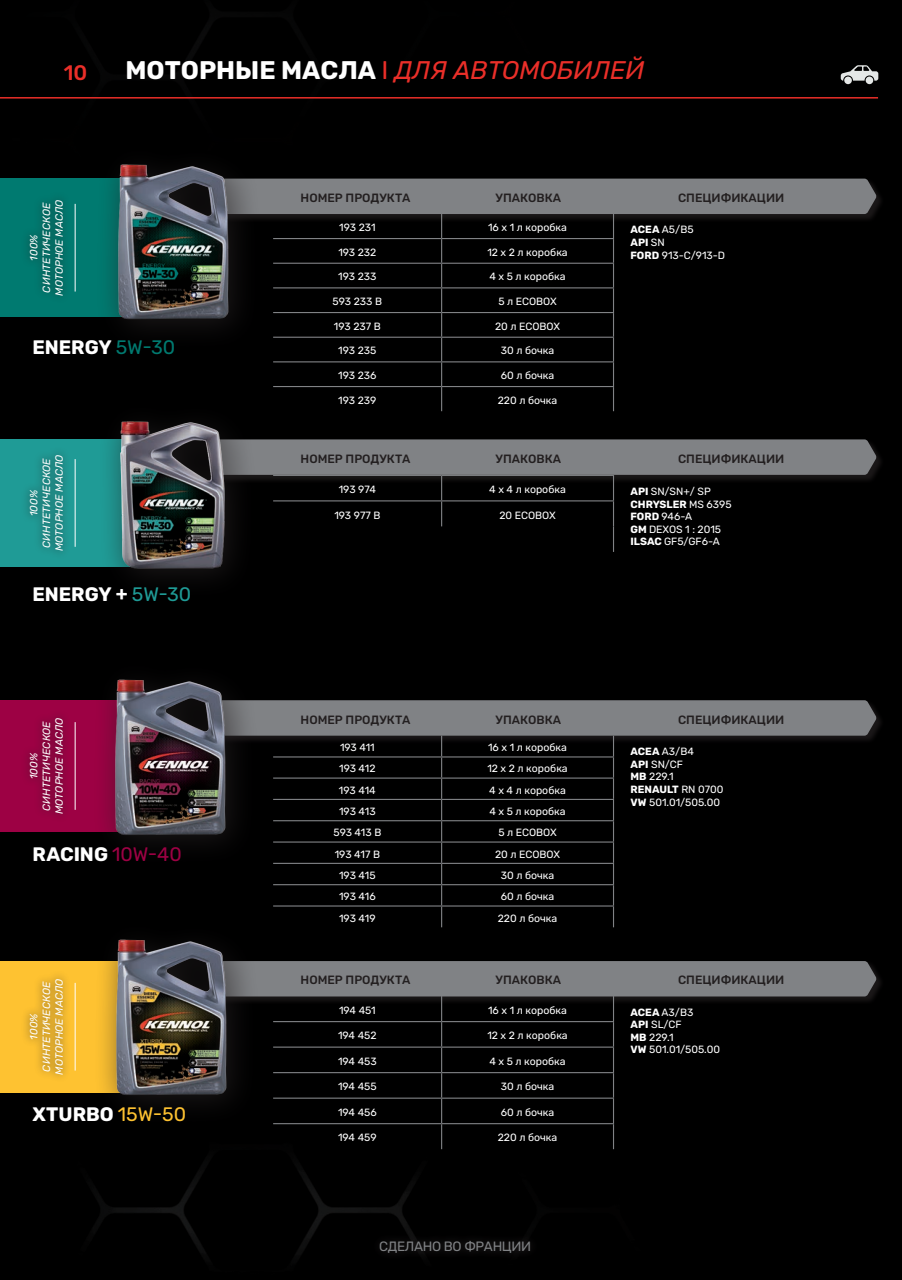
<style>
.page{position:relative;width:902px;height:1280px;background:#fff}
.page>*{position:absolute;margin:0;border:0;box-sizing:border-box;transform-origin:0 0}
.t1{font:italic 25.5px "Rubik";color:#ea2f29}
.t2{font:500 21px "Rubik";color:#ea2f29}
.t3{font:700 19.5px "Rubik";color:#fff}
.t4{font:13.5px "Rubik";letter-spacing:-.025em;color:#808285}
.t5{font:500 12px "Rubik";color:#231f20}
.t6{font:10.5px/12.6px "Rubik";color:#fff}
.t7{font:italic 10.5px/12.6px "Rubik";letter-spacing:.01em;color:#fff;text-align:center}
.t8{font:700 10.5px/12.6px "Rubik";color:#fff}
.s1{font-weight:700;font-style:normal;color:#fff}
.s2{font-style:normal}
.s3{font-weight:400;color:#007a70}
.s4{font-weight:400;color:#1f9b96}
.s5{font-weight:400;color:#9d0144}
.s6{font-weight:400;color:#fec231}
.s7{font-weight:400}
.s8{font-weight:700}
</style>
<div class="page">
<div style="left:0;top:0;width:901px;height:1280px;background:#000"></div>
<div style="left:371px;top:1232px;width:168px;height:30px;background:#050505"></div>
<div style="left:214px;top:178px;width:670px;height:45px;background:#231f20;opacity:.75"></div>
<div style="left:214px;top:960px;width:670px;height:45px;background:#231f20;opacity:.75"></div>
<div style="left:0;top:179px;width:128px;height:138px;background:#007a70"></div>
<div style="left:0;top:439px;width:131px;height:128px;background:#1f9b96"></div>
<div style="left:0;top:700px;width:118px;height:132px;background:#9d0144"></div>
<div style="left:93px;top:658px;width:166px;height:210px;background:#010101"></div>
<img style="left:93px;top:651px;width:149px;height:191px">
<div style="left:98px;top:399px;width:160px;height:203px;background:#000"></div>
<img style="left:96px;top:385px;width:134px;height:211px">
<div style="left:96px;top:142px;width:165px;height:211px;background:#010101"></div>
<img style="left:96px;top:136px;width:149px;height:191px">
<div style="left:0;top:961px;width:127px;height:131px;background:#fec231"></div>
<div style="left:93px;top:918px;width:166px;height:211px;background:#010001"></div>
<img style="left:94px;top:912px;width:129px;height:191px">
<svg style="left:215px;top:179px;width:661px;height:232px"></svg>
<hr style="left:273px;top:263px;width:168px;height:1px;background:#808285">
<hr style="left:441px;top:263px;width:173px;height:1px;background:#808285">
<svg style="left:215px;top:439px;width:661px;height:113px"></svg>
<svg style="left:215px;top:700px;width:661px;height:227px"></svg>
<svg style="left:215px;top:961px;width:661px;height:188px"></svg>
<div style="left:865px;top:77px;width:8px;height:7px;background:#e5e8e7;border-radius:50%"></div>
<div style="left:844px;top:77px;width:7px;height:7px;background:#e5e8e7;border-radius:50%"></div>
<svg style="left:840px;top:65px;width:38px;height:16px"></svg>
<hr style="left:0;top:97px;width:878px;height:2px;background:#ea2f29">
<div style="left:21px;top:970px;width:51px;height:113px;background:#231f20;opacity:.75"></div>
<hr style="left:75px;top:983px;width:1px;height:87px;background:#fff">
<div style="left:21px;top:709px;width:51px;height:113px;background:#930341"></div>
<hr style="left:75px;top:722px;width:1px;height:88px;background:#fff">
<div style="left:21px;top:446px;width:51px;height:113px;background:#1f918d"></div>
<hr style="left:75px;top:459px;width:1px;height:88px;background:#fff">
<div style="left:21px;top:191px;width:51px;height:113px;background:#02736a"></div>
<hr style="left:75px;top:204px;width:1px;height:88px;background:#fff">
<h2 class="t2" style="left:64px;top:57px;width:25px">10</h2>
<h1 class="t1" style="left:125px;top:52px;width:520px"><span class="s1">МОТОРНЫЕ МАСЛА</span> <span class="s2">I</span> ДЛЯ АВТОМОБИЛЕЙ</h1>
<p class="t7" style="left:28px;top:296px;width:98px;rotate:-90deg">100%<br>СИНТЕТИЧЕСКОЕ<br>МОТОРНОЕ МАСЛО</p>
<h3 class="t3" style="left:32px;top:335px;width:144px">ENERGY <span class="s3">5W-30</span></h3>
<p class="t7" style="left:28px;top:551px;width:98px;rotate:-90deg">100%<br>СИНТЕТИЧЕСКОЕ<br>МОТОРНОЕ МАСЛО</p>
<h3 class="t3" style="left:32px;top:583px;width:160px">ENERGY + <span class="s4">5W-30</span></h3>
<p class="t7" style="left:28px;top:814px;width:98px;rotate:-90deg">100%<br>СИНТЕТИЧЕСКОЕ<br>МОТОРНОЕ МАСЛО</p>
<h3 class="t3" style="left:32px;top:843px;width:151px">RACING <span class="s5">10W-40</span></h3>
<p class="t7" style="left:28px;top:1075px;width:98px;rotate:-90deg">100%<br>СИНТЕТИЧЕСКОЕ<br>МОТОРНОЕ МАСЛО</p>
<h3 class="t3" style="left:32px;top:1102px;width:155px">XTURBO <span class="s6">15W-50</span></h3>
<p class="t5" style="left:300px;top:189px;width:111px">НОМЕР ПРОДУКТА</p>
<p class="t5" style="left:495px;top:189px;width:67px">УПАКОВКА</p>
<p class="t5" style="left:678px;top:189px;width:108px">СПЕЦИФИКАЦИИ</p>
<p class="t6" style="left:339px;top:222px;width:38px">193 231</p>
<p class="t6" style="left:488px;top:222px;width:80px">16 x 1 л коробка</p>
<p class="t8" style="left:630px;top:224px;width:65px">ACEA <span class="s7">A5/B5<br></span>API <span class="s7">SN</span></p>
<p class="t6" style="left:338px;top:246px;width:40px">193 232</p>
<p class="t6" style="left:487px;top:246px;width:82px">12 x 2 л коробка</p>
<p class="t6" style="left:630px;top:249px;width:96px"><span class="s8">FORD</span> 913-C/913-D</p>
<p class="t6" style="left:338px;top:271px;width:40px">193 233</p>
<p class="t6" style="left:489px;top:271px;width:78px">4 x 5 л коробка</p>
<p class="t6" style="left:332px;top:296px;width:51px">593 233 B</p>
<p class="t6" style="left:498px;top:296px;width:60px">5 л ECOBOX</p>
<p class="t6" style="left:334px;top:320px;width:48px">193 237 B</p>
<p class="t6" style="left:495px;top:320px;width:66px">20 л ECOBOX</p>
<p class="t6" style="left:338px;top:345px;width:40px">193 235</p>
<p class="t6" style="left:500px;top:345px;width:55px">30 л бочка</p>
<p class="t6" style="left:338px;top:370px;width:40px">193 236</p>
<p class="t6" style="left:500px;top:370px;width:55px">60 л бочка</p>
<p class="t6" style="left:338px;top:394px;width:40px">193 239</p>
<p class="t6" style="left:497px;top:394px;width:61px">220 л бочка</p>
<p class="t5" style="left:300px;top:450px;width:111px">НОМЕР ПРОДУКТА</p>
<p class="t5" style="left:495px;top:450px;width:67px">УПАКОВКА</p>
<p class="t5" style="left:678px;top:450px;width:108px">СПЕЦИФИКАЦИИ</p>
<p class="t6" style="left:339px;top:484px;width:39px">193 974</p>
<p class="t6" style="left:489px;top:484px;width:78px">4 x 4 л коробка</p>
<p class="t6" style="left:630px;top:485px;width:103px"><span class="s8">API</span> SN/SN+/ SP<br><span class="s8">CHRYSLER</span> MS 6395<br><span class="s8">FORD</span> 946-A<br><span class="s8">GM</span> DEXOS 1 : 2015<br><span class="s8">ILSAC</span> GF5/GF6-A</p>
<p class="t6" style="left:334px;top:509px;width:48px">193 977 B</p>
<p class="t6" style="left:499px;top:509px;width:58px">20 ECOBOX</p>
<p class="t5" style="left:300px;top:710px;width:111px">НОМЕР ПРОДУКТА</p>
<p class="t5" style="left:495px;top:710px;width:67px">УПАКОВКА</p>
<p class="t5" style="left:678px;top:710px;width:108px">СПЕЦИФИКАЦИИ</p>
<p class="t6" style="left:340px;top:742px;width:36px">193 411</p>
<p class="t6" style="left:488px;top:742px;width:80px">16 x 1 л коробка</p>
<p class="t6" style="left:630px;top:746px;width:94px"><span class="s8">ACEA</span> A3/B4<br><span class="s8">API</span> SN/CF<br><span class="s8">MB</span> 229.1<br><span class="s8">RENAULT</span> RN 0700<br><span class="s8">VW</span> 501.01/505.00</p>
<p class="t6" style="left:339px;top:763px;width:38px">193 412</p>
<p class="t6" style="left:487px;top:763px;width:82px">12 x 2 л коробка</p>
<p class="t6" style="left:339px;top:784px;width:38px">193 414</p>
<p class="t6" style="left:489px;top:784px;width:78px">4 x 4 л коробка</p>
<p class="t6" style="left:339px;top:805px;width:38px">193 413</p>
<p class="t6" style="left:489px;top:805px;width:78px">4 x 5 л коробка</p>
<p class="t6" style="left:333px;top:827px;width:49px">593 413 B</p>
<p class="t6" style="left:498px;top:827px;width:60px">5 л ECOBOX</p>
<p class="t6" style="left:335px;top:848px;width:47px">193 417 B</p>
<p class="t6" style="left:495px;top:848px;width:66px">20 л ECOBOX</p>
<p class="t6" style="left:339px;top:869px;width:38px">193 415</p>
<p class="t6" style="left:500px;top:869px;width:55px">30 л бочка</p>
<p class="t6" style="left:339px;top:891px;width:38px">193 416</p>
<p class="t6" style="left:500px;top:891px;width:55px">60 л бочка</p>
<p class="t6" style="left:339px;top:912px;width:38px">193 419</p>
<p class="t6" style="left:497px;top:912px;width:61px">220 л бочка</p>
<p class="t5" style="left:300px;top:971px;width:111px">НОМЕР ПРОДУКТА</p>
<p class="t5" style="left:495px;top:971px;width:67px">УПАКОВКА</p>
<p class="t5" style="left:678px;top:971px;width:108px">СПЕЦИФИКАЦИИ</p>
<p class="t6" style="left:339px;top:1004px;width:38px">194 451</p>
<p class="t6" style="left:488px;top:1004px;width:80px">16 x 1 л коробка</p>
<p class="t6" style="left:630px;top:1006px;width:91px"><span class="s8">ACEA</span> A3/B3<br><span class="s8">API</span> SL/CF<br><span class="s8">MB</span> 229.1<br><span class="s8">VW</span> 501.01/505.00</p>
<p class="t6" style="left:338px;top:1030px;width:40px">194 452</p>
<p class="t6" style="left:487px;top:1030px;width:82px">12 x 2 л коробка</p>
<p class="t6" style="left:338px;top:1055px;width:40px">194 453</p>
<p class="t6" style="left:489px;top:1055px;width:78px">4 x 5 л коробка</p>
<p class="t6" style="left:338px;top:1081px;width:40px">194 455</p>
<p class="t6" style="left:500px;top:1081px;width:55px">30 л бочка</p>
<p class="t6" style="left:338px;top:1106px;width:40px">194 456</p>
<p class="t6" style="left:500px;top:1106px;width:55px">60 л бочка</p>
<p class="t6" style="left:338px;top:1132px;width:40px">194 459</p>
<p class="t6" style="left:497px;top:1132px;width:61px">220 л бочка</p>
<p class="t4" style="left:379px;top:1237px;width:153px">СДЕЛАНО ВО ФРАНЦИИ</p>
</div>
